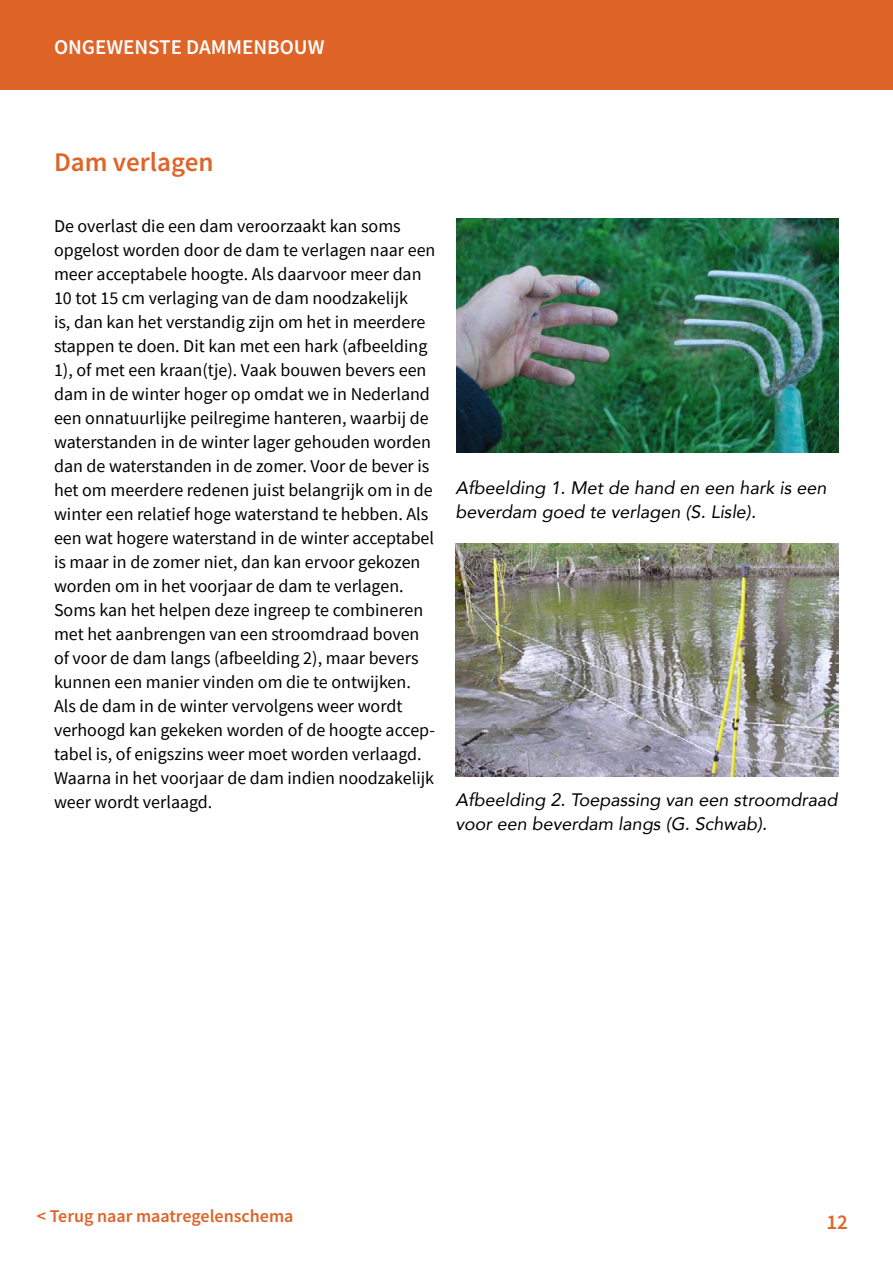
<style>
.page{position:relative;width:893px;height:1263px;background:#fff}
.page>*{position:absolute;margin:0;border:0;box-sizing:border-box;transform-origin:0 0}
.t1{font:600 27px "Source Sans Pro";color:#de6428}
.t2{font:600 21px "Source Sans Pro";color:#fff}
.t3{font:600 21px "Source Sans Pro";color:#de6428}
.t4{font:18px/24px "Source Sans Pro";color:#000}
.t5{font:italic 18px/24px "Avenir";color:#000}
.t6{font:600 18px "Source Sans Pro";color:#de6428}
</style>
<div class="page">
<div style="left:0;top:0;width:893px;height:89px;background:#de6428"></div>
<img style="left:455px;top:543px;width:383px;height:234px">
<img style="left:456px;top:218px;width:383px;height:234px">
<p class="t2" style="left:54px;top:33px;width:272px">ONGEWENSTE DAMMENBOUW</p>
<h1 class="t1" style="left:54px;top:145px;width:161px">Dam verlagen</h1>
<p class="t4" style="left:54px;top:214px;width:383px">De overlast die een dam veroorzaakt kan soms opgelost worden door de dam te verlagen naar een meer acceptabele hoogte. Als daarvoor meer dan 10 tot 15 cm verlaging van de dam noodzakelijk<br>is, dan kan het verstandig zijn om het in meerdere stappen te doen. Dit kan met een hark (afbeelding 1), of met een kraan(tje). Vaak bouwen bevers een dam in de winter hoger op omdat we in Nederland een onnatuurlijke peilregime hanteren, waarbij de waterstanden in de winter lager gehouden worden dan de waterstanden in de zomer. Voor de bever is het om meerdere redenen juist belangrijk om in de winter een relatief hoge waterstand te hebben. Als een wat hogere waterstand in de winter acceptabel is maar in de zomer niet, dan kan ervoor gekozen worden om in het voorjaar de dam te verlagen.<br>Soms kan het helpen deze ingreep te combineren met het aanbrengen van een stroomdraad boven of voor de dam langs (afbeelding 2), maar bevers kunnen een manier vinden om die te ontwijken.<br>Als de dam in de winter vervolgens weer wordt verhoogd kan gekeken worden of de hoogte accep&shy;tabel is, of enigszins weer moet worden verlaagd.<br>Waarna in het voorjaar de dam indien noodzakelijk weer wordt verlaagd.</p>
<p class="t5" style="left:455px;top:476px;width:372px">Afbeelding 1. Met de hand en een hark is een beverdam goed te verlagen (S. Lisle).</p>
<p class="t5" style="left:455px;top:788px;width:383px">Afbeelding 2. Toepassing van een stroomdraad voor een beverdam langs (G. Schwab).</p>
<p class="t6" style="left:37px;top:1205px;width:258px">&lt; Terug naar maatregelenschema</p>
<p class="t3" style="left:826px;top:1208px;width:23px">12</p>
</div>
